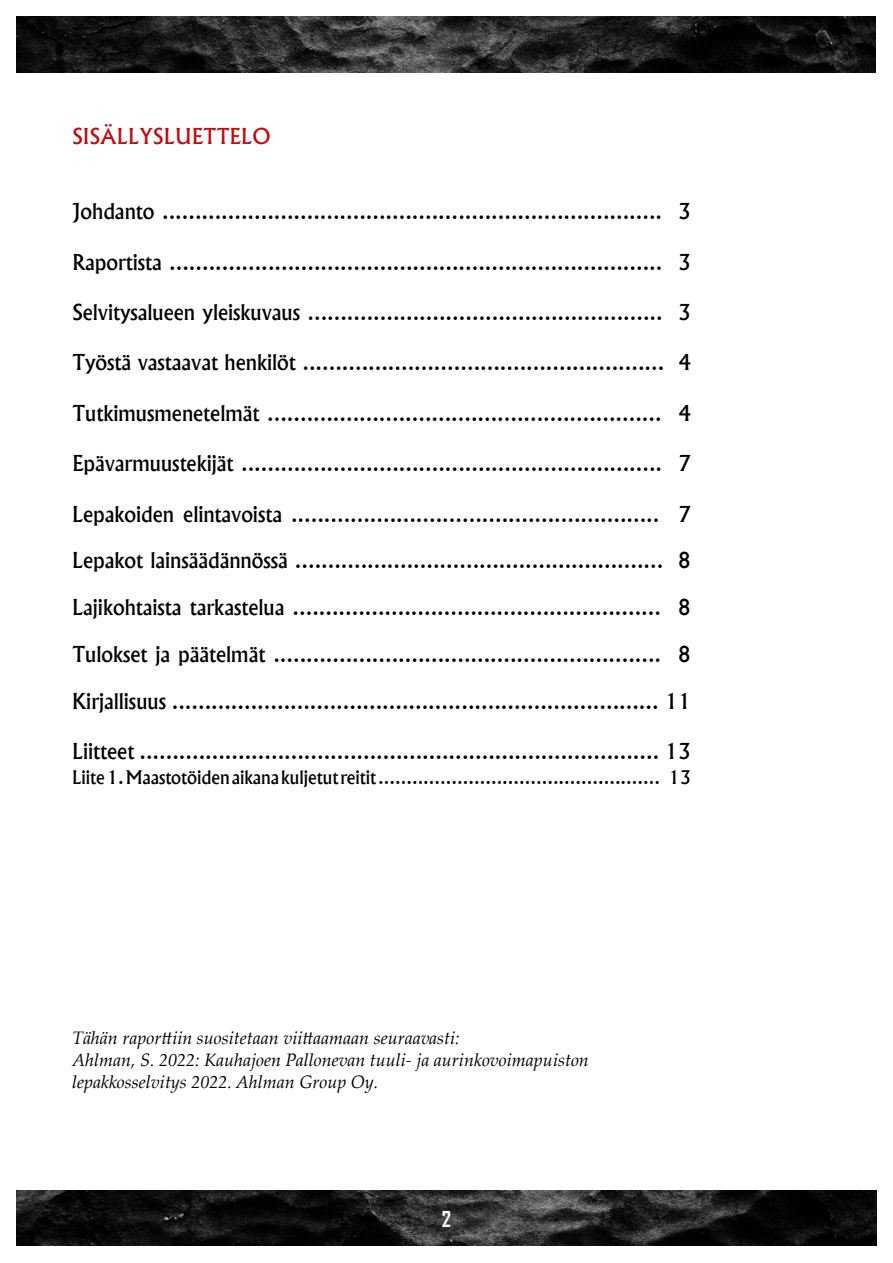
<style>
.page{position:relative;width:893px;height:1263px;background:#fff}
.page>*{position:absolute;margin:0;border:0;box-sizing:border-box;transform-origin:0 0}
.t1{font:500 21px "Albertus";color:#000}
.Perusotsikko{font:500 21px "Albertus";color:#bf0c12}
.t2{font:700 21px "Agency FB";color:#fff}
.Perusteksti{font:italic 18px "Palatino Linotype";color:#000}
.t3{font:500 18px "Albertus";color:#000}
</style>
<div class="page">
<img style="left:17px;top:1191px;width:859px;height:55px">
<img style="left:17px;top:17px;width:859px;height:55px">
<p class="Perusotsikko" style="left:72px;top:123px;width:200px">SISÄLLYSLUETTELO</p>
<p class="t1" style="left:72px;top:198px;width:620px">Johdanto ............................................................................ 3</p>
<p class="t1" style="left:72px;top:249px;width:620px">Raportista ........................................................................... 3</p>
<p class="t1" style="left:72px;top:299px;width:620px">Selvitysalueen yleiskuvaus ...................................................... 3</p>
<p class="t1" style="left:72px;top:350px;width:620px">Työstä vastaavat henkilöt ....................................................... 4</p>
<p class="t1" style="left:72px;top:400px;width:620px">Tutkimusmenetelmät ............................................................ 4</p>
<p class="t1" style="left:72px;top:450px;width:620px">Epävarmuustekijät ................................................................ 7</p>
<p class="t1" style="left:72px;top:501px;width:620px">Lepakoiden elintavoista ........................................................ 7</p>
<p class="t1" style="left:72px;top:548px;width:620px">Lepakot lainsäädännössä ........................................................ 8</p>
<p class="t1" style="left:72px;top:594px;width:620px">Lajikohtaista tarkastelua ........................................................ 8</p>
<p class="t1" style="left:72px;top:641px;width:620px">Tulokset ja päätelmät ........................................................... 8</p>
<p class="t1" style="left:72px;top:688px;width:620px">Kirjallisuus .......................................................................... 11</p>
<p class="t1" style="left:72px;top:738px;width:620px">Liitteet ............................................................................... 13</p>
<p class="t3" style="left:72px;top:767px;width:620px">Liite 1. Maastotöiden aikana kuljetut reitit .................................................. 13</p>
<p class="Perusteksti" style="left:72px;top:1025px;width:389px">Tähän raporttiin suositetaan viittaamaan seuraavasti:</p>
<p class="Perusteksti" style="left:72px;top:1047px;width:518px">Ahlman, S. 2022: Kauhajoen Pallonevan tuuli- ja aurinkovoimapuiston</p>
<p class="Perusteksti" style="left:72px;top:1068px;width:308px">lepakkosselvitys 2022. Ahlman Group Oy.</p>
<p class="t2" style="left:442px;top:1206px;width:11px">2</p>
</div>
